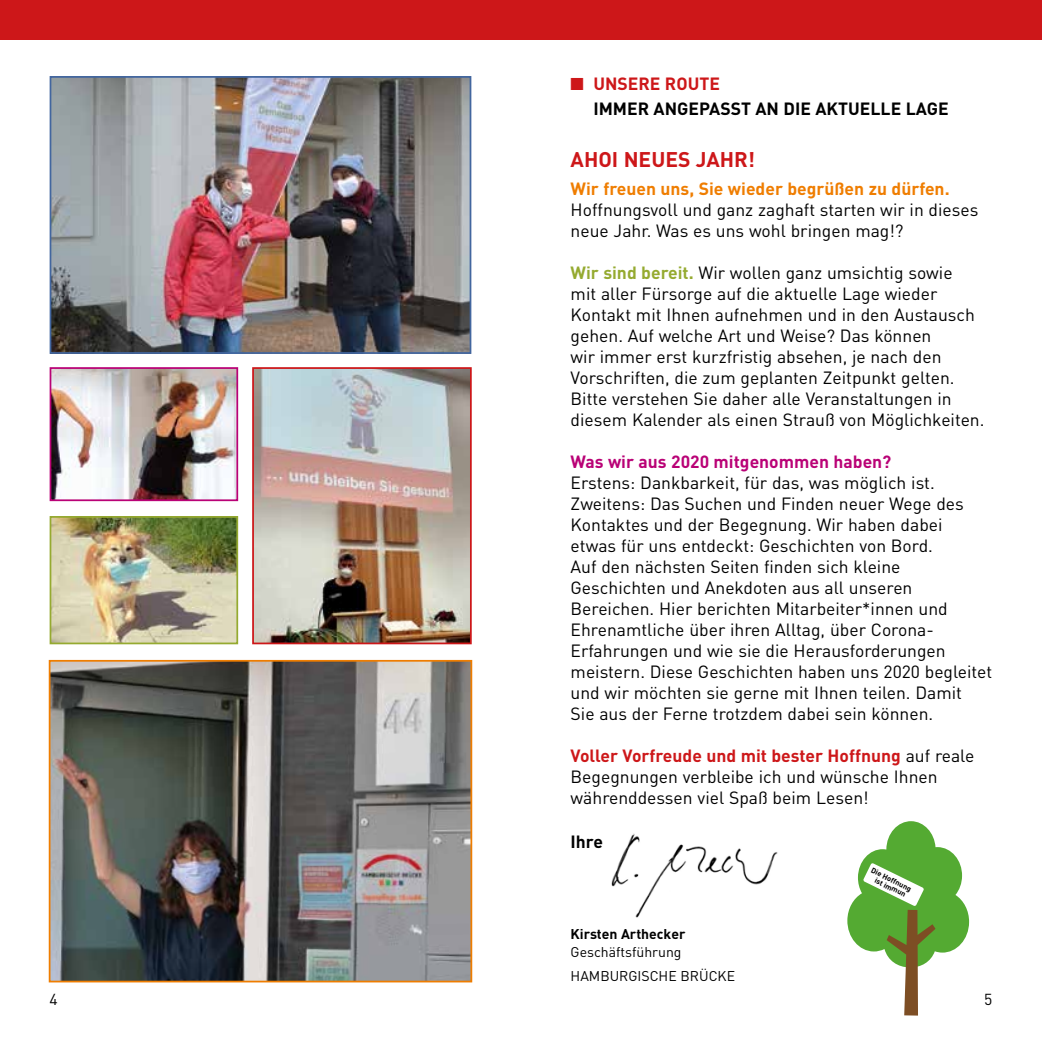
<style>
.page{position:relative;width:1042px;height:1042px;background:#fff}
.page>*{position:absolute;margin:0;border:0;box-sizing:border-box;transform-origin:0 0}
.t1{font:700 21px "DIN";color:#cd1719}
.t2{font:17.5px/21px "DIN";color:#000}
.t3{font:700 17.5px/24.5px "DIN";color:#000}
.t4{font:700 17.5px "DIN";color:#ef7d00}
.t5{font:700 17.5px "DIN";color:#b90276}
.t6{font:15.75px "DIN";color:#000}
.t7{font:14px/24.5px "DIN";color:#000}
.t8{font:700 14px "DIN";color:#000}
.t9{font:700 7.52px/7.5px "DIN";color:#000}
.s1{color:#cd1719}
.s2{font-weight:700;color:#95aa30}
.s3{font-weight:700;color:#cd1719}
</style>
<div class="page">
<img style="left:611px;top:833px;width:167px;height:85px">
<div style="left:0;top:0;width:521px;height:40px;background:#cd1719"></div>
<img style="left:53px;top:370px;width:182px;height:128px">
<div style="left:50px;top:367px;width:188px;height:134px;border:2px solid #b90276"></div>
<div style="left:521px;top:0;width:521px;height:40px;background:#cd1719"></div>
<img style="left:52px;top:663px;width:417px;height:316px">
<div style="left:49px;top:660px;width:423px;height:322px;border:2px solid #ef7d00"></div>
<img style="left:255px;top:370px;width:214px;height:271px">
<div style="left:252px;top:367px;width:220px;height:277px;border:2px solid #cd1719"></div>
<img style="left:53px;top:79px;width:415px;height:272px">
<div style="left:50px;top:76px;width:421px;height:278px;border:2px solid #42669f"></div>
<img style="left:53px;top:519px;width:182px;height:122px">
<div style="left:50px;top:516px;width:188px;height:128px;border:2px solid #95aa30"></div>
<svg style="left:847px;top:821px;width:122px;height:194px"></svg>
<p class="t6" style="left:50px;top:989px;width:10px">4</p>
<p class="t3" style="left:593px;top:71px;width:357px;text-indent:-23px"><span class="s1">■ UNSERE ROUTE<br></span>IMMER ANGEPASST AN DIE AKTUELLE LAGE</p>
<p class="t1" style="left:570px;top:146px;width:186px">AHOI NEUES JAHR!</p>
<p class="t4" style="left:570px;top:177px;width:380px">Wir freuen uns, Sie wieder begrüßen zu dürfen.</p>
<p class="t2" style="left:570px;top:199px;width:409px">Hoffnungsvoll und ganz zaghaft starten wir in dieses neue Jahr. Was es uns wohl bringen mag!?</p>
<p class="t2" style="left:570px;top:262px;width:415px"><span class="s2">Wir sind bereit.</span> Wir wollen ganz umsichtig sowie<br>mit aller Fürsorge auf die aktuelle Lage wieder Kontakt mit Ihnen aufnehmen und in den Austausch gehen. Auf welche Art und Weise? Das können<br>wir immer erst kurzfristig absehen, je nach den Vorschriften, die zum geplanten Zeitpunkt gelten.<br>Bitte verstehen Sie daher alle Veranstaltungen in diesem Kalender als einen Strauß von Möglichkeiten.</p>
<p class="t5" style="left:570px;top:450px;width:322px">Was wir aus 2020 mitgenommen haben?</p>
<p class="t2" style="left:570px;top:472px;width:423px">Erstens: Dankbarkeit, für das, was möglich ist.<br>Zweitens: Das Suchen und Finden neuer Wege des Kontaktes und der Begegnung. Wir haben dabei etwas für uns entdeckt: Geschichten von Bord.<br>Auf den nächsten Seiten finden sich kleine Geschichten und Anekdoten aus all unseren Bereichen. Hier berichten Mitarbeiter*innen und Ehrenamtliche über ihren Alltag, über Corona-Erfahrungen und wie sie die Herausforderungen meistern. Diese Geschichten haben uns 2020 begleitet und wir möchten sie gerne mit Ihnen teilen. Damit<br>Sie aus der Ferne trotzdem dabei sein können.</p>
<p class="t2" style="left:570px;top:745px;width:405px"><span class="s3">Voller Vorfreude und mit bester Hoffnung</span> auf reale<br>Begegnungen verbleibe ich und wünsche Ihnen währenddessen viel Spaß beim Lesen!</p>
<p class="t3" style="left:570px;top:828px;width:34px">Ihre</p>
<p class="t8" style="left:570px;top:925px;width:116px">Kirsten Arthecker</p>
<p class="t7" style="left:570px;top:939px;width:166px">Geschäftsführung<br>HAMBURGISCHE BRÜCKE</p>
<p class="t9" style="left:880px;top:869px;width:38px;text-indent:-8px;rotate:26deg">Die Hoffnung ist immun</p>
<p class="t6" style="left:984px;top:989px;width:10px">5</p>
</div>
